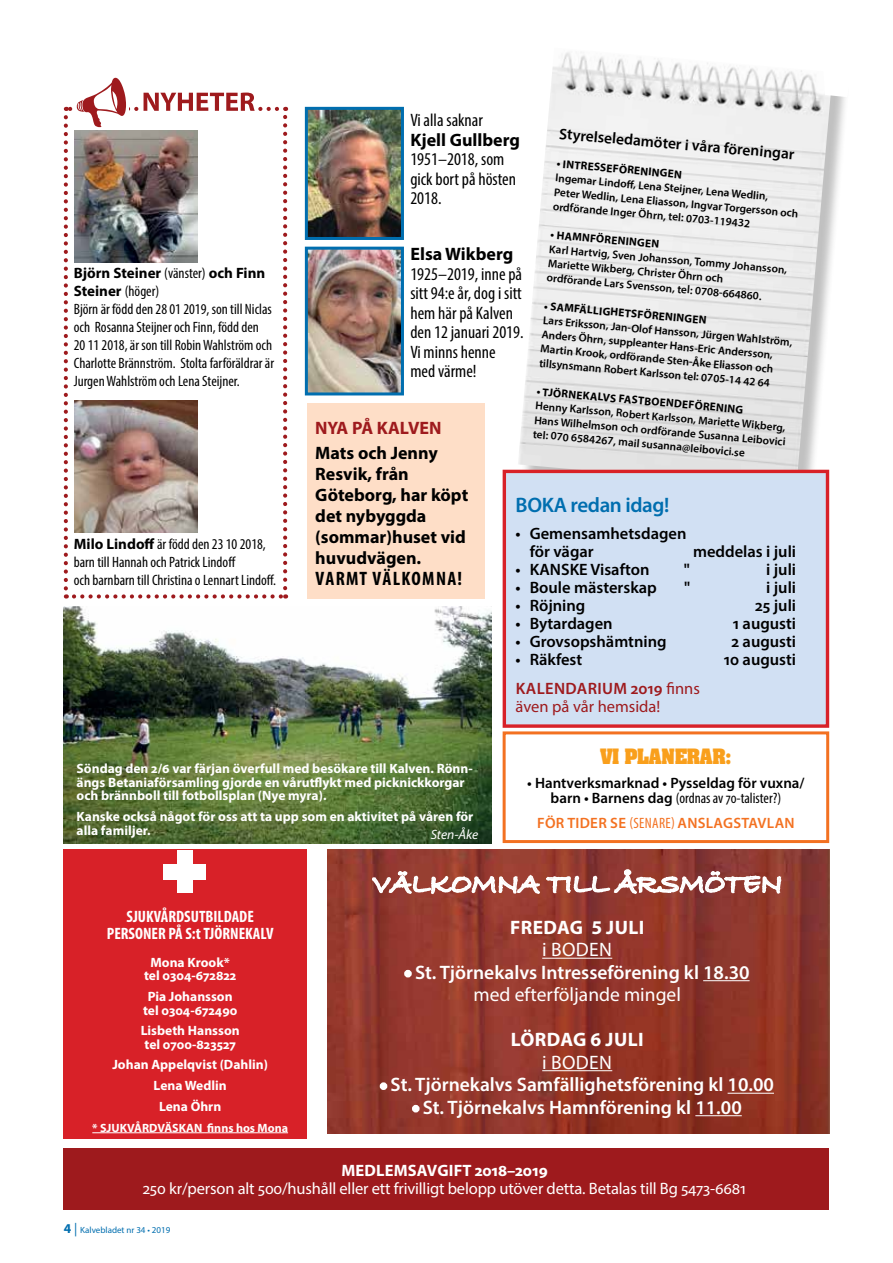
<style>
.page{position:relative;width:893px;height:1263px;background:#fff}
.page>*{position:absolute;margin:0;border:0;box-sizing:border-box;transform-origin:0 0}
.t1{font:700 28.5px "Bradley Hand ITCTT";color:#fff}
.t2{font:600 21px "Myriad Pro";letter-spacing:-.02em;color:#006eaf}
.t3{font:600 19.5px "Myriad Pro";color:#fff}
.t4{font:19.5px "Myriad Pro";color:#fff}
.t5{font:700 19.5px "Myriad Pro";letter-spacing:.02em;color:#fff}
.t6{font:700 condensed 19.5px "Myriad Pro";letter-spacing:.07em;color:#000}
.t7{font:condensed 18px/19.5px "Myriad Pro";color:#000}
.t8{font:700 18px/21px "Myriad Pro";color:#000}
.t9{font:700 18px "Aachen";letter-spacing:-.02em;color:#f99f1c}
.t10{font:700 18px "Myriad Pro";letter-spacing:-.01em;color:#9e1a1d}
.t11{font:600 16.5px/18px "Myriad Pro";color:#000}
.t12{font:16.5px "Myriad Pro";letter-spacing:-.01em;color:#fff}
.t13{font:700 condensed 16.5px/16.5px "Myriad Pro";color:#fff;text-align:center}
.t14{font:16.5px/18px "Myriad Pro";color:#9e1a1d}
.t15{font:700 16.5px "Myriad Pro";letter-spacing:.01em;color:#fff}
.t16{font:600 15.45px "Myriad Pro";color:#000}
.t17{font:condensed 15px/18px "Myriad Pro";color:#000}
.t18{font:600 15px/15px "Myriad Pro";color:#000;text-align:center}
.t19{font:600 15px "Myriad Pro";letter-spacing:.02em;color:#f37121}
.t20{font:700 13.5px/13.5px "Myriad Pro";color:#fff;text-align:center}
.t21{font:italic 13.5px "Myriad Pro";color:#fff}
.t22{font:700 12px "Myriad Pro";color:#fff}
.t23{font:600 11.25px/14.2px "Myriad Pro";color:#000}
.t24{font:700 11.25px "Myriad Pro";color:#000}
.t25{font:9px "Myriad Pro";color:#006eaf}
.s1{font-weight:700;font-stretch:normal}
.s2{font-weight:600}
.s3{font-weight:400;font-stretch:condensed}
.s4{font-weight:700;font-size:13.5px}
.s5{font-size:13.5px}
</style>
<div class="page">
<div style="left:64px;top:1149px;width:765px;height:61px;background:#9e1a1d"></div>
<div style="left:521px;top:50px;width:330px;height:457px;background:#000;opacity:.25"></div>
<img style="left:518px;top:50px;width:315px;height:439px">
<svg style="left:822px;top:58px;width:29px;height:39px"></svg>
<div style="left:64px;top:849px;width:243px;height:290px;background:#d82128"></div>
<hr style="left:92px;top:1132px;width:196px;height:1px;background:#fff">
<img style="left:327px;top:849px;width:502px;height:285px">
<hr style="left:542px;top:958px;width:70px;height:1px;background:#fff">
<hr style="left:703px;top:980px;width:47px;height:1px;background:#fff">
<hr style="left:542px;top:1070px;width:70px;height:1px;background:#fff">
<hr style="left:728px;top:1093px;width:46px;height:1px;background:#fff">
<hr style="left:695px;top:1115px;width:47px;height:1px;background:#fff">
<svg style="left:371px;top:863px;width:411px;height:71px;background:#9d4c43"></svg>
<div style="left:404px;top:970px;width:8px;height:7px;border:3px solid #fff;border-radius:50%"></div>
<div style="left:380px;top:1082px;width:7px;height:8px;border:3px solid #fff;border-radius:50%"></div>
<div style="left:412px;top:1105px;width:8px;height:7px;border:3px solid #fff;border-radius:50%"></div>
<div style="left:177px;top:850px;width:16px;height:43px;background:#fff"></div>
<div style="left:164px;top:864px;width:42px;height:15px;background:#fff"></div>
<div style="left:504px;top:471px;width:323px;height:255px;background:#d1e0f3"></div>
<div style="left:503px;top:470px;width:326px;height:258px;border:3px solid #d82128"></div>
<div style="left:503px;top:731px;width:326px;height:112px;border:3px solid #f37121"></div>
<div style="left:307px;top:403px;width:177px;height:196px;background:#fedec7"></div>
<img style="left:309px;top:111px;width:91px;height:125px">
<div style="left:305px;top:107px;width:99px;height:133px;border:3px solid #006eaf"></div>
<img style="left:309px;top:251px;width:91px;height:140px">
<div style="left:305px;top:247px;width:99px;height:148px;border:3px solid #006eaf"></div>
<img style="left:64px;top:78px;width:223px;height:520px">
<img style="left:64px;top:606px;width:427px;height:237px">
<p class="t17" style="left:74px;top:264px;width:202px"><span class="s1">Björn Steiner</span> (vänster) <span class="s1">och Finn Steiner</span> (höger)<br>Björn är född den 28 01 2019, son till Niclas och Rosanna Steijner och Finn, född den 20 11 2018, är son till Robin Wahlström och Charlotte Brännström. Stolta farföräldrar är Jurgen Wahlström och Lena Steijner.</p>
<h3 class="t17" style="left:74px;top:535px;width:204px"><span class="s1">Milo Lindoff</span> är född den 23 10 2018, barn till Hannah och Patrick Lindoff<br>och barnbarn till Christina o Lennart Lindoff.</h3>
<h3 class="t7" style="left:410px;top:110px;width:74px">Vi alla saknar</h3>
<h3 class="t8" style="left:410px;top:129px;width:111px">Kjell Gullberg</h3>
<h3 class="t7" style="left:410px;top:149px;width:107px">1951–2018, som gick bort på hösten<br>2018.</h3>
<h3 class="t16" style="left:560px;top:124px;width:237px;rotate:5deg">Styrelseledamöter i våra föreningar</h3>
<p class="t24" style="left:557px;top:156px;width:127px;rotate:5deg">• INTRESSEFÖRENINGEN</p>
<p class="t23" style="left:556px;top:170px;width:247px;rotate:5deg">Ingemar Lindoff , Lena Steijner, Lena Wedlin,<br>Peter Wedlin, Lena Eliasson, Ingvar Torgersson och ordförande Inger Öhrn, tel: 0703-119432</p>
<p class="t24" style="left:551px;top:227px;width:111px;rotate:5deg">• HAMNFÖRENINGEN</p>
<p class="t23" style="left:550px;top:242px;width:240px;rotate:5deg">Karl Hartvig, Sven Johansson, Tommy Johansson,<br>Mariette Wikberg, Christer Öhrn och<br>ordförande Lars Svensson, tel: 0708-664860.</p>
<p class="t24" style="left:545px;top:299px;width:164px;rotate:5deg">• SAMFÄLLIGHETSFÖRENINGEN</p>
<h3 class="t8" style="left:410px;top:243px;width:104px">Elsa Wikberg</h3>
<h3 class="t7" style="left:410px;top:264px;width:115px">1925–2019, inne på sitt 94:e år, dog i sitt hem här på Kalven den 12 januari 2019.<br>Vi minns henne med värme!</h3>
<p class="t23" style="left:544px;top:313px;width:252px;rotate:5deg">Lars Eriksson, Jan-Olof Hansson, Jürgen Wahlström, Anders Öhrn, suppleanter Hans-Eric Andersson, Martin Krook, ordförande Sten-Åke Eliasson och tillsynsmann Robert Karlsson tel: 0705-14 42 64</p>
<p class="t24" style="left:537px;top:384px;width:209px;rotate:5deg">• TJÖRNEKALVS FASTBOENDEFÖRENING</p>
<p class="t23" style="left:536px;top:398px;width:254px;text-align:justify;rotate:5deg">Henny Karlsson, Robert Karlsson, Mariette Wikberg, Hans Wilhelmson och ordförande Susanna Leibovici tel: 070 6584267, mail susanna@leibovici.se</p>
<h3 class="t10" style="left:315px;top:416px;width:128px">NYA PÅ KALVEN</h3>
<h3 class="t8" style="left:315px;top:442px;width:155px">Mats och Jenny<br>Resvik, från<br>Göteborg, har köpt det nybyggda (sommar)huset vid huvudvägen.</h3>
<h3 class="t6" style="left:315px;top:567px;width:148px">VARMT VÄLKOMNA!</h3>
<h2 class="t2" style="left:516px;top:491px;width:155px">BOKA redan idag!</h2>
<h3 class="t11" style="left:530px;top:524px;width:158px;text-indent:-14px">• Gemensamhetsdagen för vägar</h3>
<h3 class="t11" style="left:693px;top:542px;width:105px">meddelas i juli</h3>
<h3 class="t11" style="left:516px;top:560px;width:135px">• KANSKE Visafton</h3>
<h3 class="t11" style="left:684px;top:560px;width:8px">"</h3>
<h3 class="t11" style="left:766px;top:560px;width:31px">i juli</h3>
<h3 class="t11" style="left:516px;top:578px;width:143px">• Boule mästerskap</h3>
<h3 class="t11" style="left:684px;top:578px;width:8px">"</h3>
<h3 class="t11" style="left:766px;top:578px;width:31px">i juli</h3>
<h3 class="t11" style="left:516px;top:596px;width:71px">• Röjning</h3>
<h3 class="t11" style="left:755px;top:596px;width:42px">25 juli</h3>
<h3 class="t11" style="left:516px;top:614px;width:99px">• Bytardagen</h3>
<h3 class="t11" style="left:733px;top:614px;width:65px">1 augusti</h3>
<h3 class="t11" style="left:516px;top:632px;width:152px">• Grovsopshämtning</h3>
<h3 class="t11" style="left:732px;top:632px;width:66px">2 augusti</h3>
<h3 class="t11" style="left:516px;top:650px;width:68px">• Räkfest</h3>
<h3 class="t11" style="left:724px;top:650px;width:74px">10 augusti</h3>
<h3 class="t14" style="left:516px;top:679px;width:186px"><span class="s2">KALENDARIUM 2019</span> finns även på vår hemsida!</h3>
<p class="t20" style="left:77px;top:762px;width:398px;text-align:left">Söndag den 2/6 var färjan överfull med besökare till Kalven. Rönn&shy;ängs Betaniaförsamling gjorde en vårutflykt med picknickkorgar och brännboll till fotbollsplan (Nye myra).</p>
<p class="t20" style="left:77px;top:809px;width:398px;text-align:left">Kanske också något för oss att ta upp som en aktivitet på våren för alla familjer.</p>
<p class="t21" style="left:431px;top:826px;width:49px">Sten-Åke</p>
<h3 class="t9" style="left:600px;top:742px;width:133px">VI PLANERAR:</h3>
<h3 class="t18" style="left:527px;top:775px;width:279px">• Hantverksmarknad • Pysseldag för vuxna/ barn • Barnens dag <span class="s3">(ordnas av 70-talister?)</span></h3>
<h3 class="t19" style="left:537px;top:813px;width:259px">FÖR TIDER SE <span class="s3">(SENARE)</span> ANSLAGSTAVLAN</h3>
<h3 class="t13" style="left:107px;top:908px;width:168px">SJUKVÅRDSUTBILDADE<br>PERSONER PÅ S:t TJÖRNEKALV</h3>
<p class="t20" style="left:144px;top:955px;width:94px">Mona Krook* tel 0304-672822</p>
<p class="t20" style="left:143px;top:989px;width:96px">Pia Johansson tel 0304-672490</p>
<p class="t20" style="left:141px;top:1023px;width:101px;text-align:left">Lisbeth Hansson tel 0700-823527</p>
<p class="t20" style="left:112px;top:1054px;width:157px;line-height:20.7px">Johan Appelqvist (Dahlin)<br>Lena Wedlin<br>Lena Öhrn</p>
<p class="t22" style="left:92px;top:1120px;width:197px">* SJUKVÅRDVÄSKAN finns hos Mona</p>
<h1 class="t1" style="left:372px;top:862px;width:412px">VÄLKOMNA TILL ÅRSMÖTEN</h1>
<h3 class="t5" style="left:510px;top:914px;width:136px">FREDAG 5 JULI</h3>
<h3 class="t4" style="left:542px;top:938px;width:71px">i BODEN</h3>
<h3 class="t3" style="left:405px;top:960px;width:346px">• St. Tjörnekalvs Intresseförening kl 18.30</h3>
<h3 class="t4" style="left:473px;top:983px;width:209px">med efterföljande mingel</h3>
<h3 class="t5" style="left:511px;top:1027px;width:134px">LÖRDAG 6 JULI</h3>
<h3 class="t4" style="left:542px;top:1050px;width:71px">i BODEN</h3>
<h3 class="t3" style="left:380px;top:1072px;width:395px">• St. Tjörnekalvs Samfällighetsförening kl 10.00</h3>
<h3 class="t3" style="left:413px;top:1095px;width:331px">• St. Tjörnekalvs Hamnförening kl 11.00</h3>
<h3 class="t15" style="left:341px;top:1160px;width:208px">MEDLEMSAVGIFT 2018–2019</h3>
<h3 class="t12" style="left:143px;top:1178px;width:605px">250 kr/person alt 500/hushåll eller ett frivilligt belopp utöver detta. Betalas till Bg 5473-6681</h3>
<p class="t25" style="left:64px;top:1225px;width:108px"><span class="s4">4</span> <span class="s5">|</span> Kalvebladet nr 34 • 2019</p>
</div>
